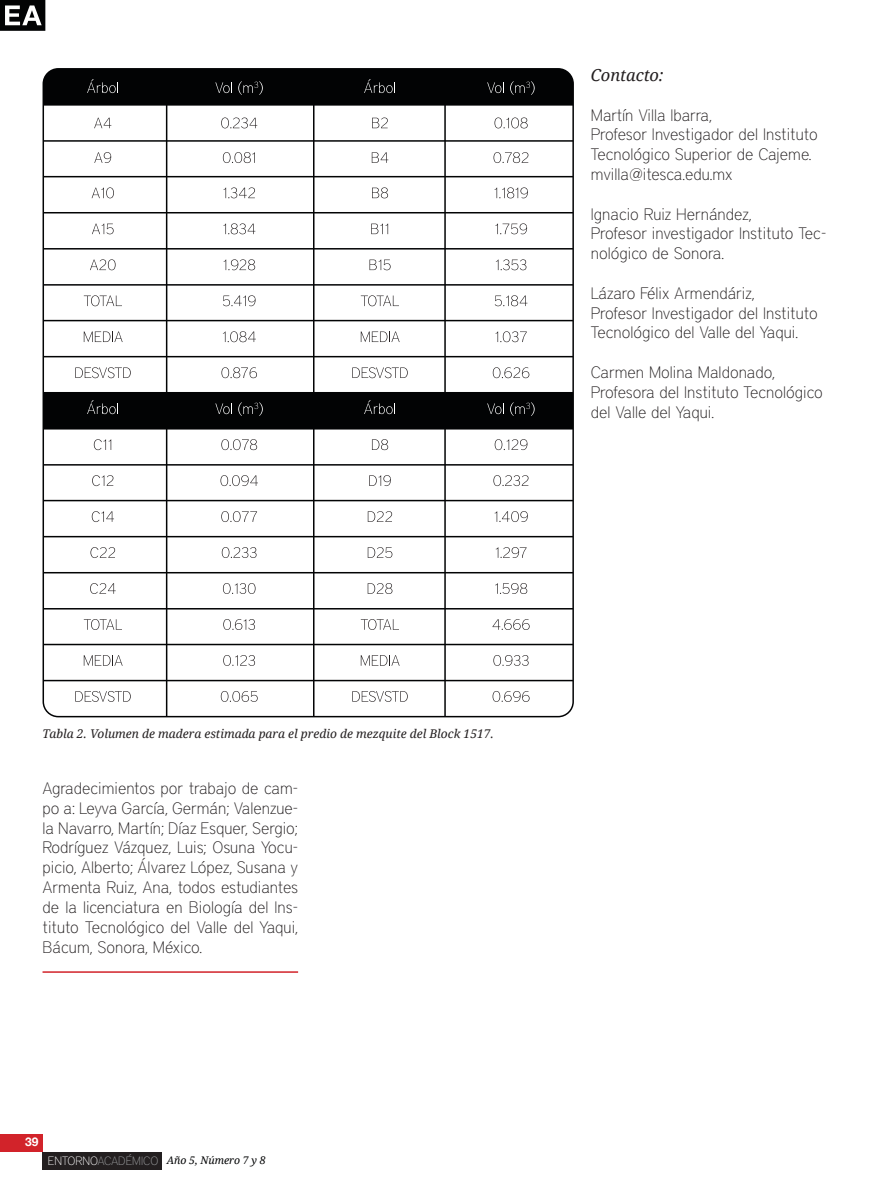
<style>
.page{position:relative;width:889px;height:1191px;background:#fff}
.page>*{position:absolute;margin:0;border:0;box-sizing:border-box;transform-origin:0 0}
.t1{font:100 16.5px/19.8px "District";color:#231f20}
.t2{font:italic 16.5px "Droid Serif";color:#231f20}
.t3{font:italic 12px "Droid Serif";color:#231f20}
.t4{font:700 12px "Helvetica Neue";color:#fff}
.t5{font:italic 10.5px "Droid Serif";color:#010203}
.s1{font-family:"District";font-weight:100;font-style:normal;font-size:12px;color:#fff}
.s2{font-family:"District";font-weight:100;font-style:normal;font-size:12px;color:#9ea0a2}
</style>
<div class="page">
<svg style="left:0;top:0;width:45px;height:31px"></svg>
<div style="left:43px;top:1151px;width:119px;height:18px;background:#231f20"></div>
<div style="left:0;top:1133px;width:43px;height:18px;background:#d2232a"></div>
<hr style="left:43px;top:971px;width:255px;height:1px;background:#d2232a">
<svg style="left:43px;top:68px;width:531px;height:649px"></svg>
<svg style="left:87px;top:79px;width:31px;height:14px"></svg>
<svg style="left:94px;top:118px;width:17px;height:10px"></svg>
<svg style="left:94px;top:152px;width:17px;height:11px"></svg>
<svg style="left:92px;top:187px;width:22px;height:11px"></svg>
<svg style="left:92px;top:224px;width:22px;height:10px"></svg>
<svg style="left:90px;top:259px;width:26px;height:11px"></svg>
<svg style="left:84px;top:295px;width:38px;height:11px"></svg>
<svg style="left:84px;top:331px;width:39px;height:11px"></svg>
<svg style="left:75px;top:367px;width:56px;height:11px"></svg>
<svg style="left:87px;top:400px;width:31px;height:14px"></svg>
<svg style="left:94px;top:439px;width:17px;height:11px"></svg>
<svg style="left:92px;top:475px;width:21px;height:11px"></svg>
<svg style="left:92px;top:511px;width:22px;height:11px"></svg>
<svg style="left:90px;top:547px;width:25px;height:11px"></svg>
<svg style="left:90px;top:583px;width:26px;height:11px"></svg>
<svg style="left:84px;top:619px;width:38px;height:11px"></svg>
<svg style="left:84px;top:655px;width:39px;height:10px"></svg>
<svg style="left:75px;top:691px;width:56px;height:11px"></svg>
<svg style="left:215px;top:82px;width:17px;height:11px"></svg>
<svg style="left:238px;top:81px;width:25px;height:14px"></svg>
<svg style="left:221px;top:117px;width:36px;height:11px"></svg>
<svg style="left:223px;top:152px;width:32px;height:11px"></svg>
<svg style="left:223px;top:187px;width:32px;height:11px"></svg>
<svg style="left:223px;top:223px;width:32px;height:11px"></svg>
<svg style="left:224px;top:259px;width:31px;height:11px"></svg>
<svg style="left:223px;top:295px;width:32px;height:11px"></svg>
<svg style="left:223px;top:331px;width:33px;height:11px"></svg>
<svg style="left:221px;top:367px;width:36px;height:11px"></svg>
<svg style="left:215px;top:403px;width:17px;height:11px"></svg>
<svg style="left:238px;top:402px;width:25px;height:14px"></svg>
<svg style="left:221px;top:439px;width:36px;height:11px"></svg>
<svg style="left:220px;top:475px;width:38px;height:11px"></svg>
<svg style="left:221px;top:511px;width:36px;height:11px"></svg>
<svg style="left:222px;top:547px;width:34px;height:11px"></svg>
<svg style="left:223px;top:583px;width:32px;height:11px"></svg>
<svg style="left:223px;top:619px;width:32px;height:11px"></svg>
<svg style="left:223px;top:655px;width:32px;height:11px"></svg>
<svg style="left:221px;top:691px;width:37px;height:11px"></svg>
<svg style="left:364px;top:79px;width:31px;height:14px"></svg>
<svg style="left:372px;top:117px;width:16px;height:11px"></svg>
<svg style="left:372px;top:152px;width:16px;height:11px"></svg>
<svg style="left:372px;top:187px;width:16px;height:11px"></svg>
<svg style="left:371px;top:224px;width:17px;height:10px"></svg>
<svg style="left:369px;top:259px;width:21px;height:11px"></svg>
<svg style="left:361px;top:295px;width:38px;height:11px"></svg>
<svg style="left:361px;top:331px;width:39px;height:11px"></svg>
<svg style="left:352px;top:367px;width:56px;height:11px"></svg>
<svg style="left:364px;top:400px;width:31px;height:14px"></svg>
<svg style="left:372px;top:439px;width:16px;height:11px"></svg>
<svg style="left:369px;top:475px;width:22px;height:11px"></svg>
<svg style="left:368px;top:511px;width:24px;height:11px"></svg>
<svg style="left:368px;top:547px;width:24px;height:11px"></svg>
<svg style="left:368px;top:583px;width:24px;height:11px"></svg>
<svg style="left:361px;top:619px;width:38px;height:11px"></svg>
<svg style="left:361px;top:655px;width:39px;height:10px"></svg>
<svg style="left:352px;top:691px;width:56px;height:11px"></svg>
<svg style="left:487px;top:82px;width:17px;height:11px"></svg>
<svg style="left:510px;top:81px;width:24px;height:14px"></svg>
<svg style="left:494px;top:117px;width:33px;height:11px"></svg>
<svg style="left:493px;top:152px;width:35px;height:11px"></svg>
<svg style="left:494px;top:187px;width:34px;height:11px"></svg>
<svg style="left:495px;top:223px;width:32px;height:11px"></svg>
<svg style="left:496px;top:259px;width:30px;height:11px"></svg>
<svg style="left:495px;top:295px;width:32px;height:11px"></svg>
<svg style="left:495px;top:331px;width:32px;height:11px"></svg>
<svg style="left:493px;top:367px;width:36px;height:11px"></svg>
<svg style="left:487px;top:403px;width:17px;height:11px"></svg>
<svg style="left:510px;top:402px;width:24px;height:14px"></svg>
<svg style="left:495px;top:439px;width:32px;height:11px"></svg>
<svg style="left:493px;top:475px;width:35px;height:11px"></svg>
<svg style="left:494px;top:511px;width:34px;height:11px"></svg>
<svg style="left:496px;top:547px;width:30px;height:11px"></svg>
<svg style="left:495px;top:583px;width:32px;height:11px"></svg>
<svg style="left:492px;top:619px;width:37px;height:11px"></svg>
<svg style="left:493px;top:655px;width:35px;height:11px"></svg>
<svg style="left:492px;top:691px;width:37px;height:11px"></svg>
<p class="t2" style="left:591px;top:65px;width:74px">Contacto:</p>
<p class="t1" style="left:591px;top:105px;width:123px">Martín Villa Ibarra,</p>
<p class="t1" style="left:591px;top:125px;width:228px">Profesor Investigador del Instituto<br>Tecnológico Superior de Cajeme.</p>
<p class="t1" style="left:591px;top:164px;width:143px">mvilla@itesca.edu.mx</p>
<p class="t1" style="left:591px;top:204px;width:162px">Ignacio Ruiz Hernández,</p>
<p class="t1" style="left:591px;top:224px;width:237px">Profesor investigador Instituto Tec&shy;nológico de Sonora.</p>
<p class="t1" style="left:591px;top:283px;width:165px">Lázaro Félix Armendáriz,</p>
<p class="t1" style="left:591px;top:303px;width:228px">Profesor Investigador del Instituto<br>Tecnológico del Valle del Yaqui.</p>
<p class="t1" style="left:591px;top:362px;width:186px">Carmen Molina Maldonado,</p>
<p class="t1" style="left:591px;top:382px;width:233px">Profesora del Instituto Tecnológico del Valle del Yaqui.</p>
<p class="t3" style="left:43px;top:726px;width:453px">Tabla 2. Volumen de madera estimada para el predio de mezquite del Block 1517.</p>
<p class="t1" style="left:43px;top:778px;width:257px;text-align:justify">Agradecimientos por trabajo de cam&shy;po a: Leyva García, Germán; Valenzue&shy;la Navarro, Martín; Díaz Esquer, Sergio; Rodríguez Vázquez, Luis; Osuna Yocu&shy;picio, Alberto; Álvarez López, Susana y Armenta Ruiz, Ana, todos estudiantes de la licenciatura en Biología del Ins&shy;tituto Tecnológico del Valle del Yaqui, Bácum, Sonora, México.</p>
<p class="t4" style="left:25px;top:1134px;width:15px">39</p>
<p class="t5" style="left:48px;top:1153px;width:219px"><span class="s1">ENTORNO</span><span class="s2">ACADÉMICO</span> Año 5, Número 7 y 8</p>
</div>
